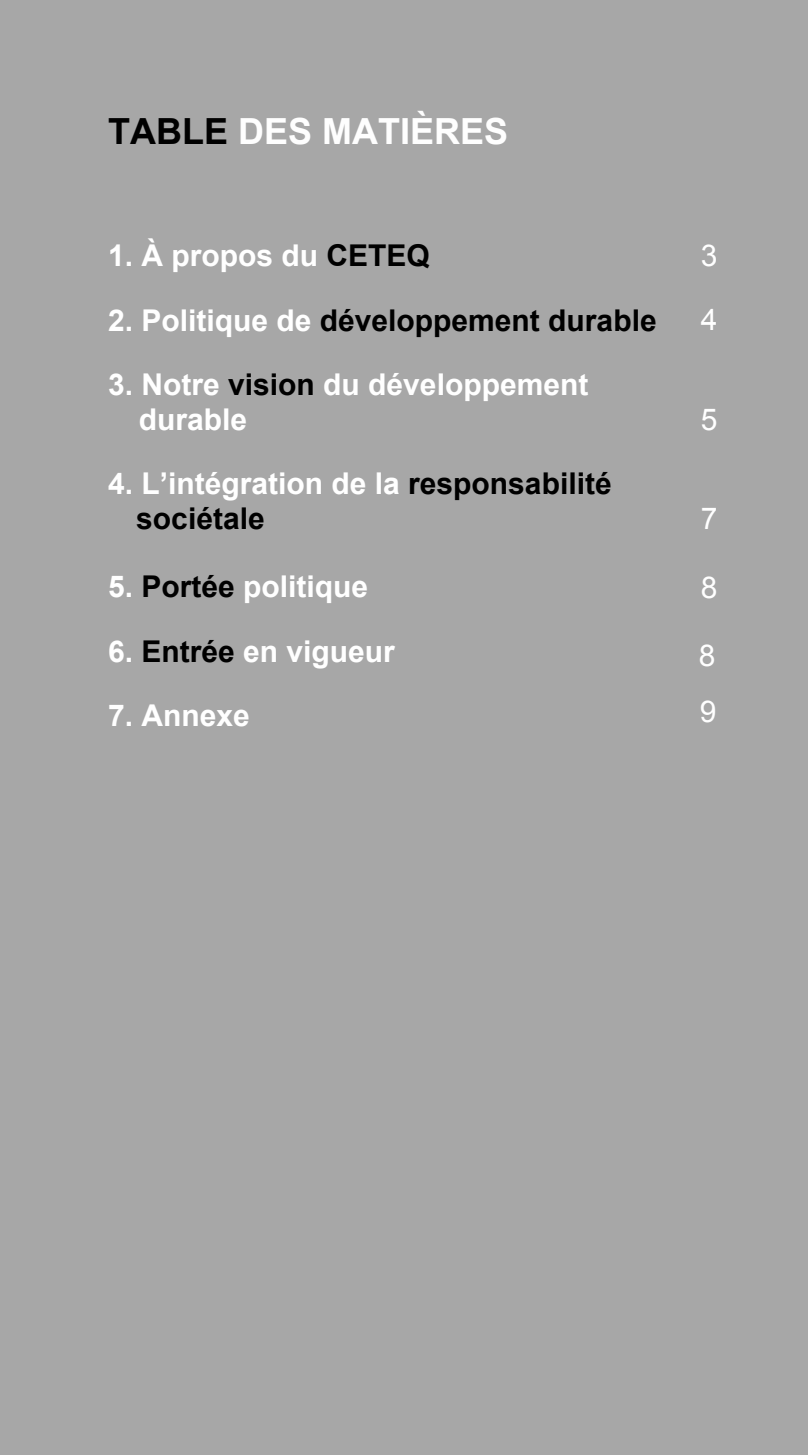
<style>
.page{position:relative;width:808px;height:1455px;background:#fff}
.page>*{position:absolute;margin:0;border:0;box-sizing:border-box;transform-origin:0 0}
.t1{font:700 36px "Arial";color:#fefefe}
.t2{font:700 30px/34.5px "Arial";color:#fff}
.t3{font:700 30px/34.5px "Arial";color:#000}
.t4{font:30px/63.9px "Arial";color:#fff}
.s1{color:#000}
.s2{color:#fff}
</style>
<div class="page">
<div style="left:0;top:0;width:808px;height:1454px;background:#a7a7a7"></div>
<p class="t1" style="left:108px;top:118px;width:402px"><span class="s1">TABLE</span> DES MATIÈRES</p>
<p class="t2" style="left:108px;top:241px;width:323px">1. À propos du <span class="s1">CETEQ</span></p>
<p class="t3" style="left:108px;top:306px;width:550px"><span class="s2">2. Politique de</span> développement durable</p>
<p class="t2" style="left:139px;top:370px;width:451px;text-indent:-31px">3. Notre <span class="s1">vision</span> du développement durable</p>
<p class="t3" style="left:136px;top:469px;width:477px;text-indent:-28px"><span class="s2">4. L’intégration de la</span> responsabilité sociétale</p>
<p class="t2" style="left:108px;top:572px;width:262px">5. <span class="s1">Portée</span> politique</p>
<p class="t2" style="left:108px;top:637px;width:288px">6. <span class="s1">Entrée</span> en vigueur</p>
<p class="t2" style="left:108px;top:701px;width:143px">7. Annexe</p>
<p class="t4" style="left:701px;top:227px;width:18px">3<br>4</p>
<p class="t4" style="left:701px;top:390px;width:18px">5</p>
<p class="t4" style="left:701px;top:489px;width:18px">7</p>
<p class="t4" style="left:701px;top:558px;width:18px">8</p>
<p class="t4" style="left:699px;top:625px;width:18px">8</p>
<p class="t4" style="left:700px;top:682px;width:18px">9</p>
</div>
